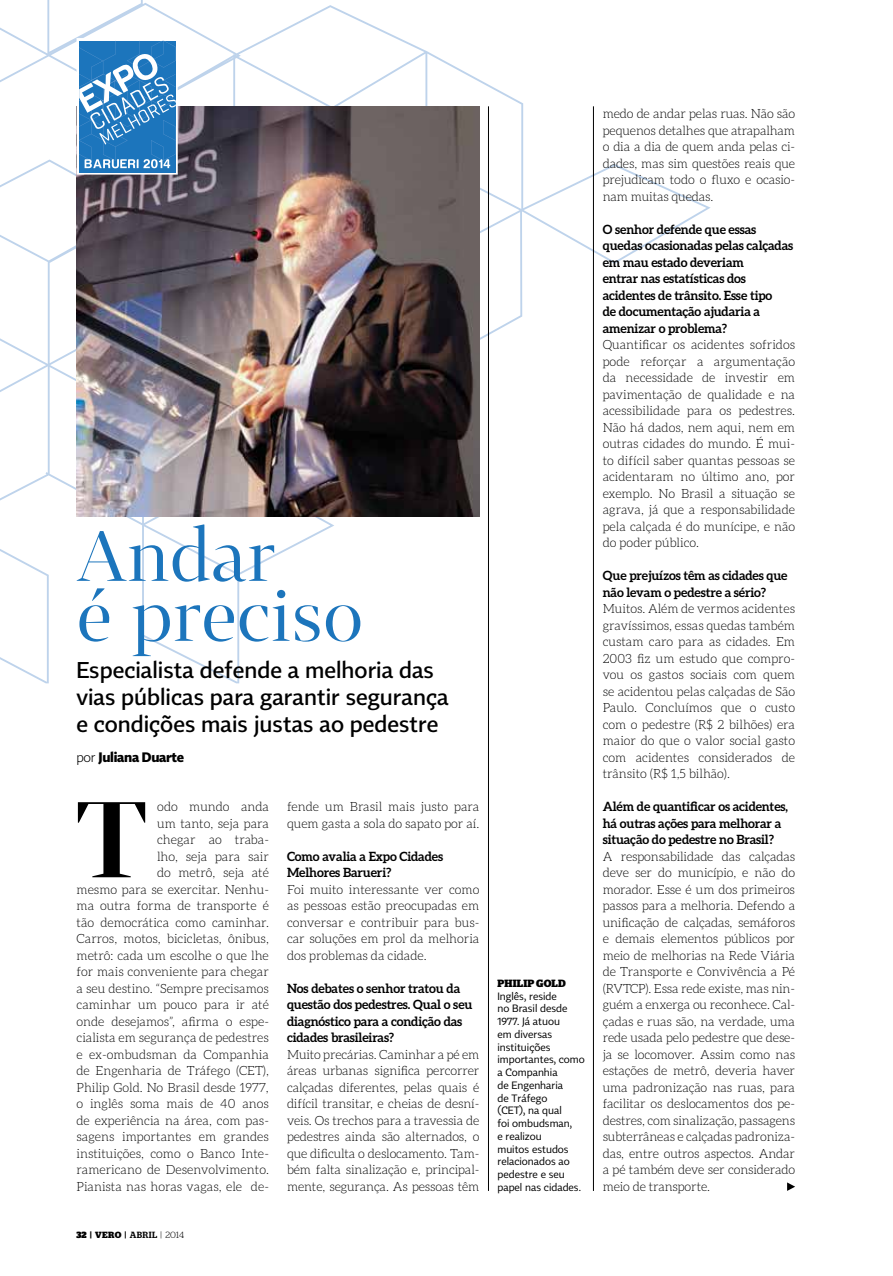
<style>
.page{position:relative;width:893px;height:1276px;background:#fff}
.page>*{position:absolute;margin:0;border:0;box-sizing:border-box;transform-origin:0 0}
.t1{font:700 105.75px "Tabac G1";color:#000}
.t2{font:69.6px/60px "Tabac G1";color:#1c75bc}
.t3{font:500 22.5px/27px "Tabac Sans";color:#000}
.t4{font:700 13.5px "Tabac Sans";letter-spacing:-.02em;color:#000}
.t5{font:300 12.75px/16.5px "Aleo";color:#000;text-align:justify}
.t6{font:700 12.75px/16.5px "Aleo";letter-spacing:-.01em;color:#000}
.t7{font:10.5px/12.8px "Tabac Sans";color:#000}
.t8{font:700 10.5px "Stag";letter-spacing:.02em;color:#000}
.t9{font:500 9px "Stag";letter-spacing:.04em;color:#000}
.s1{font-weight:300}
.s2{font-weight:900}
.s3{font-weight:700}
.s4{font-weight:600}
</style>
<div class="page">
<svg style="left:0;top:0;width:711px;height:683px"></svg>
<hr style="left:488px;top:106px;width:1px;height:1085px;background:#000">
<hr style="left:593px;top:106px;width:1px;height:1085px;background:#000">
<img style="left:77px;top:106px;width:402px;height:411px">
<div style="left:77px;top:38px;width:101px;height:137px;border:3px solid #fff"></div>
<div style="left:79px;top:41px;width:97px;height:131px;background:linear-gradient(to right,#1c75bc,#1c75bc)"></div>
<svg style="left:79px;top:41px;width:97px;height:127px;background:#458ec8"></svg>
<svg style="left:787px;top:1182px;width:8px;height:9px"></svg>
<h2 class="t2" style="left:77px;top:524px;width:288px">Andar<br>é preciso</h2>
<h3 class="t3" style="left:76px;top:656px;width:374px">Especialista defende a melhoria das vias públicas para garantir segurança e condições mais justas ao pedestre</h3>
<p class="t4" style="left:76px;top:748px;width:109px"><span class="s1">por</span> Juliana Duarte</p>
<p class="t5" style="left:77px;top:798px;width:194px;text-align:right">odo mundo anda<br>um tanto, seja para<br>chegar ao traba-<br>lho, seja para sair<br>do metrô, seja até<br>mesmo para se exercitar. Nenhu&shy;ma outra forma de transporte é tão democrática como caminhar.<br>Carros, motos, bicicletas, ônibus, metrô: cada um escolhe o que lhe for mais conveniente para chegar a seu destino. “Sempre precisamos caminhar um pouco para ir até onde desejamos”, afirma o espe&shy;cialista em segurança de pedestres e ex-ombudsman da Companhia de Engenharia de Tráfego (CET),<br>Philip Gold. No Brasil desde 1977, o inglês soma mais de 40 anos de experiência na área, com pas&shy;sagens importantes em grandes instituições, como o Banco Inte&shy;ramericano de Desenvolvimento.<br>Pianista nas horas vagas, ele de-</p>
<p class="t5" style="left:287px;top:798px;width:194px">fende um Brasil mais justo para quem gasta a sola do sapato por aí.</p>
<h1 class="t1" style="left:77px;top:765px;width:72px">T</h1>
<p class="t6" style="left:287px;top:847px;width:158px">Como avalia a Expo Cidades<br>Melhores Barueri?</p>
<p class="t5" style="left:287px;top:881px;width:194px">Foi muito interessante ver como as pessoas estão preocupadas em conversar e contribuir para bus&shy;car soluções em prol da melhoria dos problemas da cidade.</p>
<p class="t6" style="left:287px;top:979px;width:187px">Nos debates o senhor tratou da questão dos pedestres. Qual o seu diagnóstico para a condição das cidades brasileiras?</p>
<p class="t5" style="left:287px;top:1046px;width:194px">Muito precárias. Caminhar a pé em áreas urbanas significa percorrer calçadas diferentes, pelas quais é difícil transitar, e cheias de desní&shy;veis. Os trechos para a travessia de pedestres ainda são alternados, o que dificulta o deslocamento. Tam&shy;bém falta sinalização e, principal&shy;mente, segurança. As pessoas têm</p>
<p class="t9" style="left:77px;top:1229px;width:109px"><span class="s2">32</span> <span class="s3">|</span> <span class="s3">VERO</span> <span class="s4">|</span> abril <span class="s1">|</span> <span class="s1">2014</span></p>
<p class="t8" style="left:498px;top:977px;width:70px">PHILIP GOLD</p>
<p class="t7" style="left:497px;top:989px;width:89px">Inglês, reside<br>no Brasil desde<br>1977. Já atuou<br>em diversas instituições importantes, como a Companhia<br>de Engenharia<br>de Tráfego<br>(CET), na qual<br>foi ombudsman,<br>e realizou<br>muitos estudos relacionados ao pedestre e seu papel nas cidades.</p>
<p class="t5" style="left:603px;top:105px;width:194px">medo de andar pelas ruas. Não são pequenos detalhes que atrapalham o dia a dia de quem anda pelas ci&shy;dades, mas sim questões reais que prejudicam todo o fluxo e ocasio&shy;nam muitas quedas.</p>
<p class="t6" style="left:603px;top:220px;width:192px">O senhor defende que essas quedas ocasionadas pelas calçadas em mau estado deveriam<br>entrar nas estatísticas dos acidentes de trânsito. Esse tipo<br>de documentação ajudaria a amenizar o problema?</p>
<p class="t5" style="left:603px;top:336px;width:194px">Quantificar os acidentes sofridos pode reforçar a argumentação da necessidade de investir em pavimentação de qualidade e na acessibilidade para os pedestres.<br>Não há dados, nem aqui, nem em outras cidades do mundo. É mui&shy;to difícil saber quantas pessoas se acidentaram no último ano, por exemplo. No Brasil a situação se agrava, já que a responsabilidade pela calçada é do munícipe, e não do poder público.</p>
<p class="t6" style="left:603px;top:567px;width:186px">Que prejuízos têm as cidades que não levam o pedestre a sério?</p>
<p class="t5" style="left:603px;top:600px;width:194px">Muitos. Além de vermos acidentes gravíssimos, essas quedas também custam caro para as cidades. Em 2003 fiz um estudo que compro&shy;vou os gastos sociais com quem se acidentou pelas calçadas de São Paulo. Concluímos que o custo com o pedestre (R$ 2 bilhões) era maior do que o valor social gasto com acidentes considerados de trânsito (R$ 1,5 bilhão).</p>
<p class="t6" style="left:603px;top:798px;width:187px">Além de quantificar os acidentes, há outras ações para melhorar a situação do pedestre no Brasil?</p>
<p class="t5" style="left:603px;top:848px;width:194px">A responsabilidade das calçadas deve ser do município, e não do morador. Esse é um dos primeiros passos para a melhoria. Defendo a unificação de calçadas, semáforos e demais elementos públicos por meio de melhorias na Rede Viária de Transporte e Convivência a Pé (RVTCP). Essa rede existe, mas nin&shy;guém a enxerga ou reconhece. Cal&shy;çadas e ruas são, na verdade, uma rede usada pelo pedestre que dese&shy;ja se locomover. Assim como nas estações de metrô, deveria haver uma padronização nas ruas, para facilitar os deslocamentos dos pe&shy;destres, com sinalização, passagens subterrâneas e calçadas padroniza&shy;das, entre outros aspectos. Andar a pé também deve ser considerado meio de transporte.</p>
</div>
